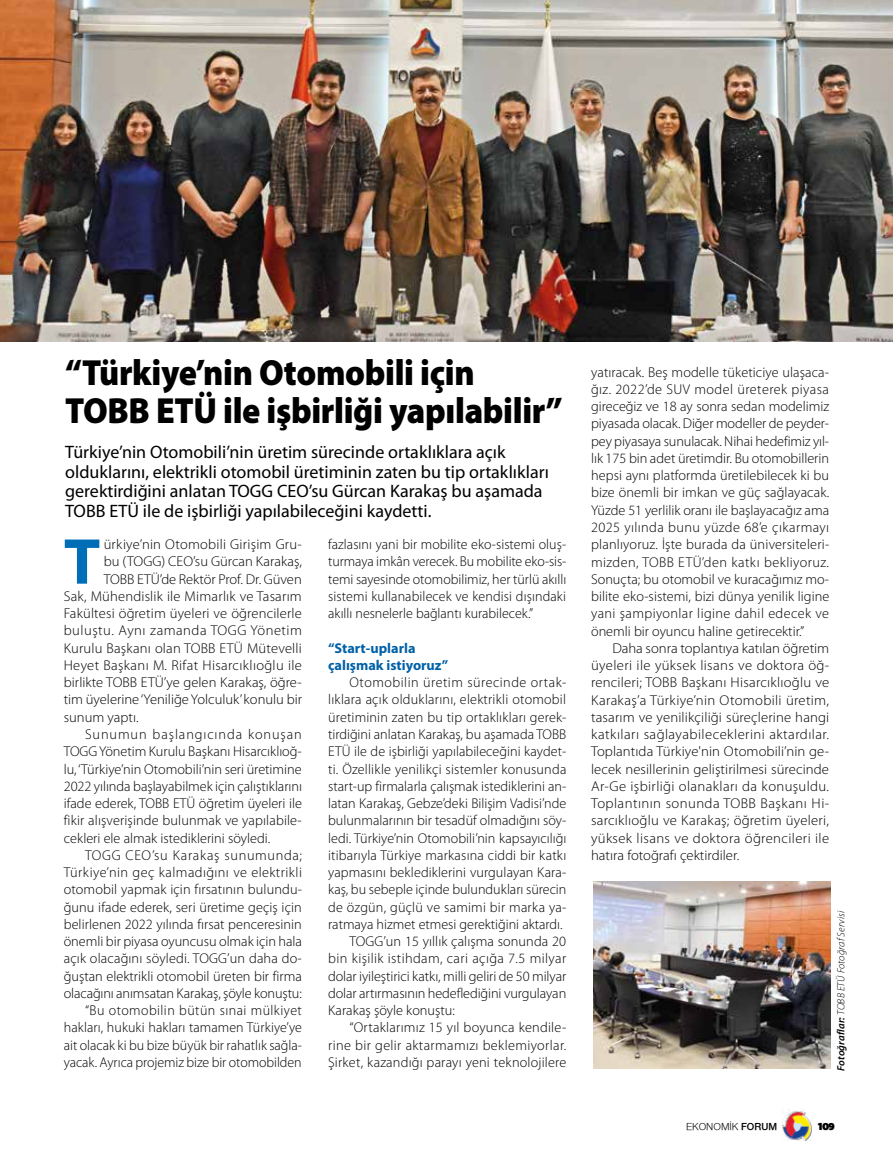
<style>
.page{position:relative;width:893px;height:1170px;background:#fff}
.page>*{position:absolute;margin:0;border:0;box-sizing:border-box;transform-origin:0 0}
.t1{font:700 65.4px "Myriad Pro";color:#006eb7}
.t2{font:900 36.45px/38.2px "Myriad Pro";letter-spacing:-.01em;color:#000;scale:.93 1}
.t3{font:18px/19.5px "Myriad Pro";color:#000}
.t4{font:300 14.25px/17.2px "Myriad Pro";letter-spacing:.005em;color:#000;text-align:justify}
.t5{font:300 14.25px "Myriad Pro";letter-spacing:.025em;color:#000}
.t6{font:300 14.25px "Myriad Pro";letter-spacing:.03em;color:#000}
.t7{font:300 14.25px "Myriad Pro";letter-spacing:.035em;color:#000}
.t8{font:700 14.25px/17.2px "Myriad Pro";color:#0061a7}
.t9{font:300 14.25px "Myriad Pro";letter-spacing:.065em;color:#000}
.t10{font:300 14.25px "Myriad Pro";letter-spacing:.045em;color:#000}
.t11{font:italic 300 10.5px "Myriad Pro";letter-spacing:.01em;color:#000}
.t12{font:10.5px "Nimbus Sans Novus";color:#000}
.t13{font:900 10.5px "PF Agora Sans Pro";color:#000}
.s1{font-weight:600}
</style>
<div class="page">
<img style="left:781px;top:1109px;width:31px;height:31px">
<img style="left:0;top:0;width:893px;height:341px">
<img style="left:594px;top:881px;width:236px;height:187px">
<h2 class="t2" style="left:65px;top:353px;width:536px">“Türkiye’nin Otomobili için<br>TOBB ETÜ ile işbirliği yapılabilir”</h2>
<p class="t3" style="left:65px;top:442px;width:485px">Türkiye’nin Otomobili’nin üretim sürecinde ortaklıklara açık olduklarını, elektrikli otomobil üretiminin zaten bu tip ortaklıkları gerektirdiğini anlatan TOGG CEO’su Gürcan Karakaş bu aşamada TOBB ETÜ ile de işbirliği yapılabileceğini kaydetti.</p>
<h1 class="t1" style="left:64px;top:525px;width:38px">T</h1>
<p class="t4" style="left:104px;top:536px;width:200px">ürkiye’nin Otomobili Girişim Gru-</p>
<p class="t4" style="left:104px;top:553px;width:200px">bu (TOGG) CEO’su Gürcan Karakaş,</p>
<p class="t4" style="left:104px;top:570px;width:200px">TOBB ETÜ’de Rektör Prof. Dr. Güven</p>
<p class="t4" style="left:64px;top:587px;width:240px">Sak, Mühendislik ile Mimarlık ve Tasarım</p>
<p class="t4" style="left:64px;top:605px;width:240px">Fakültesi öğretim üyeleri ve öğrencilerle</p>
<p class="t7" style="left:64px;top:623px;width:240px">buluştu. Aynı zamanda TOGG Yönetim</p>
<p class="t4" style="left:64px;top:639px;width:240px">Kurulu Başkanı olan TOBB ETÜ Mütevelli</p>
<p class="t4" style="left:64px;top:656px;width:240px">Heyet Başkanı M. Rifat Hisarcıklıoğlu ile</p>
<p class="t4" style="left:64px;top:674px;width:240px">birlikte TOBB ETÜ’ye gelen Karakaş, öğre-</p>
<p class="t4" style="left:64px;top:691px;width:240px">tim üyelerine ‘Yeniliğe Yolculuk’ konulu bir</p>
<p class="t4" style="left:64px;top:708px;width:76px">sunum yaptı.</p>
<p class="t9" style="left:85px;top:726px;width:218px">Sunumun başlangıcında konuşan</p>
<p class="t4" style="left:64px;top:743px;width:239px">TOGG Yönetim Kurulu Başkanı Hisarcıklıoğ-</p>
<p class="t4" style="left:64px;top:760px;width:239px">lu, ‘Türkiye’nin Otomobili’nin seri üretimine</p>
<p class="t4" style="left:64px;top:777px;width:240px">2022 yılında başlayabilmek için çalıştıklarını</p>
<p class="t4" style="left:64px;top:794px;width:240px">ifade ederek, TOBB ETÜ öğretim üyeleri ile</p>
<p class="t4" style="left:64px;top:812px;width:240px">fikir alışverişinde bulunmak ve yapılabile-</p>
<p class="t4" style="left:64px;top:829px;width:208px">cekleri ele almak istediklerini söyledi.</p>
<p class="t10" style="left:85px;top:847px;width:218px">TOGG CEO’su Karakaş sunumunda;</p>
<p class="t6" style="left:64px;top:864px;width:240px">Türkiye’nin geç kalmadığını ve elektrikli</p>
<p class="t4" style="left:64px;top:881px;width:240px">otomobil yapmak için fırsatının bulundu-</p>
<p class="t4" style="left:64px;top:898px;width:240px">ğunu ifade ederek, seri üretime geçiş için</p>
<p class="t4" style="left:64px;top:915px;width:239px">belirlenen 2022 yılında fırsat penceresinin</p>
<p class="t4" style="left:64px;top:933px;width:240px">önemli bir piyasa oyuncusu olmak için hala</p>
<p class="t4" style="left:64px;top:950px;width:240px">açık olacağını söyledi. TOGG’un daha do-</p>
<p class="t4" style="left:64px;top:967px;width:240px">ğuştan elektrikli otomobil üreten bir firma</p>
<p class="t4" style="left:64px;top:984px;width:240px">olacağını anımsatan Karakaş, şöyle konuştu:</p>
<p class="t6" style="left:85px;top:1002px;width:218px">“Bu otomobilin bütün sınai mülkiyet</p>
<p class="t4" style="left:64px;top:1019px;width:240px">hakları, hukuki hakları tamamen Türkiye’ye</p>
<p class="t4" style="left:64px;top:1036px;width:240px">ait olacak ki bu bize büyük bir rahatlık sağla-</p>
<p class="t4" style="left:64px;top:1053px;width:239px">yacak. Ayrıca projemiz bize bir otomobilden</p>
<p class="t4" style="left:328px;top:536px;width:240px">fazlasını yani bir mobilite eko-sistemi oluş&shy;turmaya imkân verecek. Bu mobilite eko-sis&shy;temi sayesinde otomobilimiz, her türlü akıllı sistemi kullanabilecek ve kendisi dışındaki akıllı nesnelerle bağlantı kurabilecek.”</p>
<p class="t8" style="left:328px;top:639px;width:122px">“Start-uplarla çalışmak istiyoruz”</p>
<p class="t7" style="left:349px;top:674px;width:218px">Otomobilin üretim sürecinde ortak-</p>
<p class="t4" style="left:328px;top:691px;width:239px">lıklara açık olduklarını, elektrikli otomobil</p>
<p class="t4" style="left:328px;top:708px;width:240px">üretiminin zaten bu tip ortaklıkları gerek-</p>
<p class="t4" style="left:328px;top:725px;width:240px">tirdiğini anlatan Karakaş, bu aşamada TOBB</p>
<p class="t4" style="left:328px;top:743px;width:240px">ETÜ ile de işbirliği yapılabileceğini kaydet-</p>
<p class="t4" style="left:328px;top:760px;width:240px">ti. Özellikle yenilikçi sistemler konusunda</p>
<p class="t4" style="left:328px;top:777px;width:240px">start-up firmalarla çalışmak istediklerini an-</p>
<p class="t4" style="left:328px;top:794px;width:240px">latan Karakaş, Gebze’deki Bilişim Vadisi’nde</p>
<p class="t4" style="left:328px;top:812px;width:240px">bulunmalarının bir tesadüf olmadığını söy-</p>
<p class="t4" style="left:328px;top:829px;width:240px">ledi. Türkiye’nin Otomobili’nin kapsayıcılığı</p>
<p class="t4" style="left:328px;top:846px;width:240px">itibarıyla Türkiye markasına ciddi bir katkı</p>
<p class="t4" style="left:328px;top:863px;width:240px">yapmasını beklediklerini vurgulayan Kara-</p>
<p class="t4" style="left:328px;top:881px;width:240px">kaş, bu sebeple içinde bulundukları sürecin</p>
<p class="t4" style="left:328px;top:898px;width:240px">de özgün, güçlü ve samimi bir marka ya-</p>
<p class="t4" style="left:328px;top:915px;width:236px">ratmaya hizmet etmesi gerektiğini aktardı.</p>
<p class="t4" style="left:349px;top:932px;width:218px">TOGG’un 15 yıllık çalışma sonunda 20</p>
<p class="t5" style="left:328px;top:950px;width:240px">bin kişilik istihdam, cari açığa 7.5 milyar</p>
<p class="t4" style="left:328px;top:967px;width:240px">dolar iyileştirici katkı, milli geliri de 50 milyar</p>
<p class="t4" style="left:328px;top:984px;width:240px">dolar artırmasının hedeflediğini vurgulayan</p>
<p class="t4" style="left:328px;top:1001px;width:128px">Karakaş şöyle konuştu:</p>
<p class="t4" style="left:349px;top:1019px;width:218px">“Ortaklarımız 15 yıl boyunca kendile-</p>
<p class="t5" style="left:328px;top:1037px;width:240px">rine bir gelir aktarmamızı beklemiyorlar.</p>
<p class="t4" style="left:328px;top:1053px;width:240px">Şirket, kazandığı parayı yeni teknolojilere</p>
<p class="t4" style="left:591px;top:363px;width:240px">yatıracak. Beş modelle tüketiciye ulaşaca&shy;ğız. 2022’de SUV model üreterek piyasa gireceğiz ve 18 ay sonra sedan modelimiz piyasada olacak. Diğer modeller de peyder&shy;pey piyasaya sunulacak. Nihai hedefimiz yıl&shy;lık 175 bin adet üretimdir. Bu otomobillerin hepsi aynı platformda üretilebilecek ki bu bize önemli bir imkan ve güç sağlayacak.<br>Yüzde 51 yerlilik oranı ile başlayacağız ama 2025 yılında bunu yüzde 68’e çıkarmayı planlıyoruz. İşte burada da üniversiteleri&shy;mizden, TOBB ETÜ’den katkı bekliyoruz.<br>Sonuçta; bu otomobil ve kuracağımız mo&shy;bilite eko-sistemi, bizi dünya yenilik ligine yani şampiyonlar ligine dahil edecek ve önemli bir oyuncu haline getirecektir.”</p>
<p class="t4" style="left:591px;top:639px;width:240px;text-indent:21px">Daha sonra toplantıya katılan öğretim üyeleri ile yüksek lisans ve doktora öğ&shy;rencileri; TOBB Başkanı Hisarcıklıoğlu ve Karakaş’a Türkiye’nin Otomobili üretim, tasarım ve yenilikçiliği süreçlerine hangi katkıları sağlayabileceklerini aktardılar.<br>Toplantıda Türkiye'nin Otomobili’nin ge&shy;lecek nesillerinin geliştirilmesi sürecinde Ar-Ge işbirliği olanakları da konuşuldu.<br>Toplantının sonunda TOBB Başkanı Hi&shy;sarcıklıoğlu ve Karakaş; öğretim üyeleri, yüksek lisans ve doktora öğrencileri ile hatıra fotoğrafı çektirdiler.</p>
<p class="t11" style="left:835px;top:1070px;width:161px;rotate:-90deg"><span class="s1">Fotoğraflar:</span> TOBB ETÜ Fotoğraf Servisi</p>
<p class="t12" style="left:686px;top:1120px;width:93px">EKONOMİK <span class="s1">FORUM</span></p>
<p class="t13" style="left:817px;top:1119px;width:19px">109</p>
</div>
